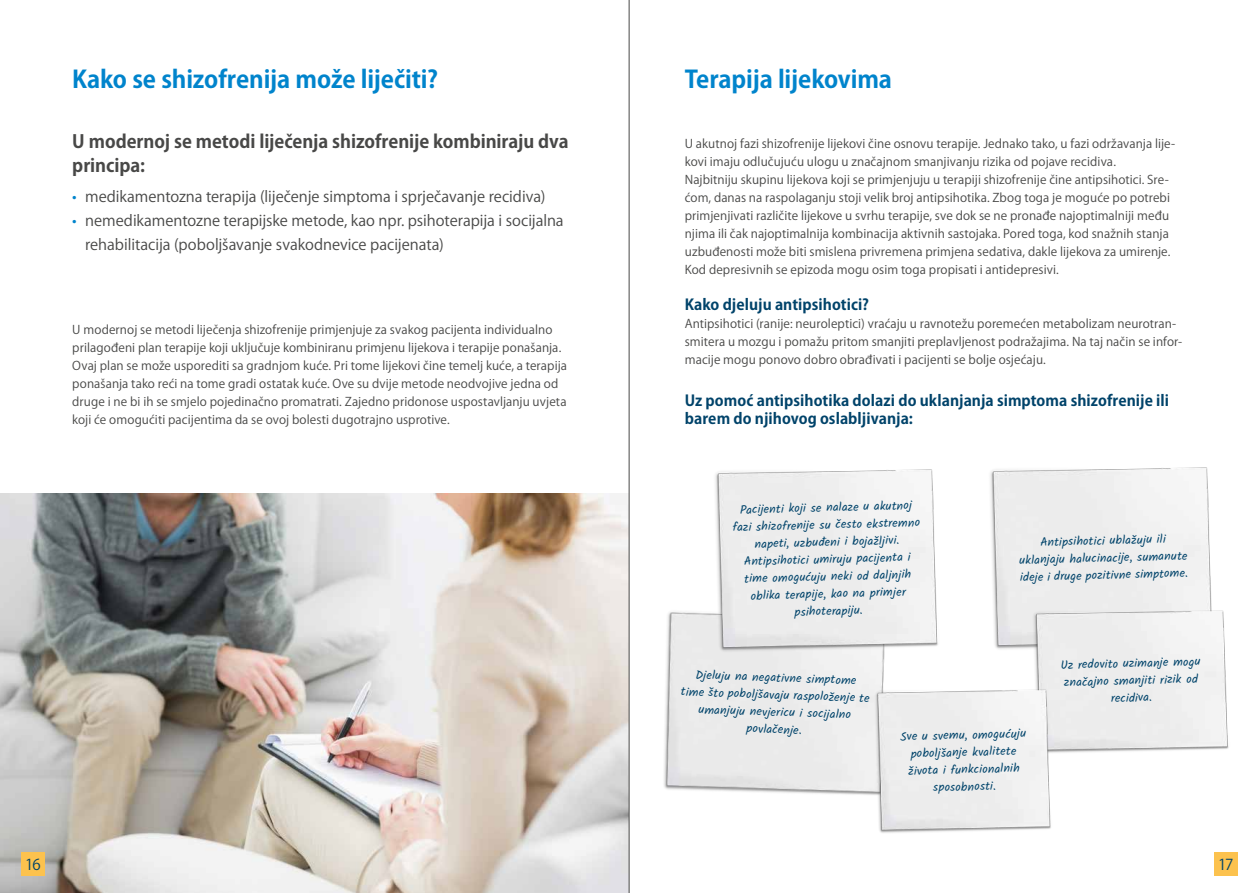
<style>
.page{position:relative;width:1259px;height:893px;background:#fff}
.page>*{position:absolute;margin:0;border:0;box-sizing:border-box;transform-origin:0 0}
.t1{font:700 24px "Koz Go Pr 6 N";letter-spacing:-.005em;color:#0084cc}
.t2{font:700 18px/24px "Koz Go Pr 6 N";letter-spacing:-.005em;color:#484847}
.t3{font:15px/24px "Koz Go Pr 6 N";letter-spacing:-.005em;color:#484847}
.t4{font:700 15px/18px "Koz Go Pr 6 N";letter-spacing:.005em;color:#00436a}
.t5{font:15px "Koz Go Pr 6 N";color:#00436a}
.t6{font:12px/18px "Koz Go Pr 6 N";letter-spacing:.005em;color:#484847}
.t7{font:12px/17.2px "Kalam";color:#00436a;text-align:center}
.s1{color:#0084cc}
</style>
<div class="page">
<div style="left:1214px;top:852px;width:23px;height:24px;background:#fcc24e"></div>
<img style="left:0;top:493px;width:628px;height:400px">
<div style="left:21px;top:852px;width:24px;height:24px;background:#fcc24e"></div>
<img style="left:990px;top:467px;width:222px;height:182px">
<img style="left:664px;top:612px;width:221px;height:183px">
<img style="left:1031px;top:608px;width:198px;height:145px">
<img style="left:874px;top:688px;width:179px;height:145px">
<img style="left:712px;top:469px;width:226px;height:185px">
<hr style="left:629px;top:0;width:1px;height:893px;background:#484847">
<h1 class="t1" style="left:72px;top:65px;width:367px">Kako se shizofrenija može liječiti?</h1>
<h2 class="t2" style="left:72px;top:130px;width:498px">U modernoj se metodi liječenja shizofrenije kombiniraju dva principa:</h2>
<p class="t3" style="left:72px;top:185px;width:474px"><span class="s1">•</span> medikamentozna terapija (liječenje simptoma i sprječavanje recidiva)</p>
<p class="t3" style="left:85px;top:209px;width:480px;text-indent:-13px"><span class="s1">•</span> nemedikamentozne terapijske metode, kao npr. psihoterapija i socijalna rehabilitacija (poboljšavanje svakodnevice pacijenata)</p>
<p class="t6" style="left:72px;top:321px;width:496px">U modernoj se metodi liječenja shizofrenije primjenjuje za svakog pacijenta individualno prilagođeni plan terapije koji uključuje kombiniranu primjenu lijekova i terapije ponašanja.<br>Ovaj plan se može usporediti sa gradnjom kuće. Pri tome lijekovi čine temelj kuće, a terapija ponašanja tako reći na tome gradi ostatak kuće. Ove su dvije metode neodvojive jedna od druge i ne bi ih se smjelo pojedinačno promatrati. Zajedno pridonose uspostavljanju uvjeta koji će omogućiti pacijentima da se ovoj bolesti dugotrajno usprotive.</p>
<h1 class="t1" style="left:685px;top:65px;width:209px">Terapija lijekovima</h1>
<p class="t6" style="left:685px;top:135px;width:492px">U akutnoj fazi shizofrenije lijekovi čine osnovu terapije. Jednako tako, u fazi održavanja lije&shy;kovi imaju odlučujuću ulogu u značajnom smanjivanju rizika od pojave recidiva.<br>Najbitniju skupinu lijekova koji se primjenjuju u terapiji shizofrenije čine antipsihotici. Sre&shy;ćom, danas na raspolaganju stoji velik broj antipsihotika. Zbog toga je moguće po potrebi primjenjivati različite lijekove u svrhu terapije, sve dok se ne pronađe najoptimalniji među njima ili čak najoptimalnija kombinacija aktivnih sastojaka. Pored toga, kod snažnih stanja uzbuđenosti može biti smislena privremena primjena sedativa, dakle lijekova za umirenje.<br>Kod depresivnih se epizoda mogu osim toga propisati i antidepresivi.</p>
<p class="t4" style="left:685px;top:296px;width:186px">Kako djeluju antipsihotici?</p>
<p class="t6" style="left:685px;top:315px;width:499px">Antipsihotici (ranije: neuroleptici) vraćaju u ravnotežu poremećen metabolizam neurotran&shy;smitera u mozgu i pomažu pritom smanjiti preplavljenost podražajima. Na taj način se infor&shy;macije mogu ponovo dobro obrađivati i pacijenti se bolje osjećaju.</p>
<p class="t4" style="left:685px;top:392px;width:486px">Uz pomoć antipsihotika dolazi do uklanjanja simptoma shizofrenije ili barem do njihovog oslabljivanja:</p>
<p class="t7" style="left:732px;top:501px;width:189px;rotate:-1deg">Pacijenti koji se nalaze u akutnoj fazi shizofrenije su često ekstremno napeti, uzbuđeni i bojažljivi.<br>Antipsihotici umiruju pacijenta i time omogućuju neki od daljnjih oblika terapije, kao na primjer psihoterapiju.</p>
<p class="t7" style="left:1019px;top:534px;width:170px;rotate:-1deg">Antipsihotici ublažuju ili uklanjaju halucinacije, sumanute ideje i druge pozitivne simptome.</p>
<p class="t7" style="left:682px;top:666px;width:190px;rotate:2deg">Djeluju na negativne simptome<br>time što poboljšavaju raspoloženje te umanjuju nevjericu i socijalno povlačenje.</p>
<p class="t7" style="left:1060px;top:656px;width:141px;rotate:-1deg">Uz redovito uzimanje mogu značajno smanjiti rizik od recidiva.</p>
<p class="t7" style="left:900px;top:728px;width:127px;rotate:-1deg">Sve u svemu, omogućuju poboljšanje kvalitete života i funkcionalnih sposobnosti.</p>
<p class="t5" style="left:25px;top:856px;width:17px">16</p>
<p class="t5" style="left:1218px;top:856px;width:17px">17</p>
</div>
